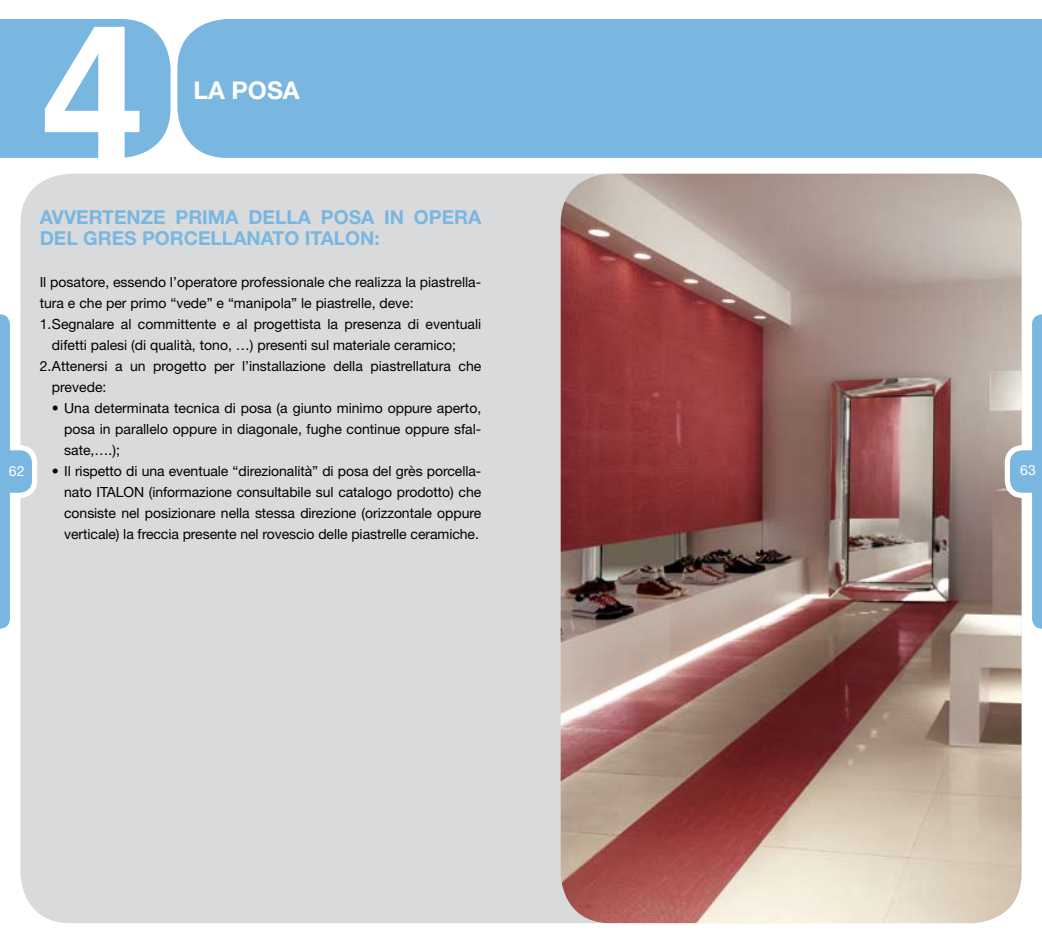
<style>
.page{position:relative;width:1042px;height:943px;background:#fff}
.page>*{position:absolute;margin:0;border:0;box-sizing:border-box;transform-origin:0 0}
.t1{font:700 190.75px "Helvetica Cyr";color:#fff}
.t2{font:700 24.5px "Helvetica Neue";color:#fff}
.t3{font:700 19.25px/21px "Helvetica Neue";color:#79b7e0}
.t4{font:14px/21px "Helvetica Neue";color:#000;text-align:justify}
.t5{font:14px "Helvetica Neue";color:#fff}
</style>
<div class="page">
<div style="left:20px;top:174px;width:1001px;height:749px;background:#d9dadb;border-radius:50px"></div>
<div style="left:0;top:19px;width:171px;height:139px;background:#79b7e0"></div>
<div style="left:177px;top:19px;width:865px;height:139px;background:#79b7e0"></div>
<img style="left:561px;top:174px;width:460px;height:749px;border-radius:50px">
<svg style="left:0;top:314px;width:37px;height:314px"></svg>
<svg style="left:1005px;top:314px;width:37px;height:314px"></svg>
<h1 class="t1" style="left:40px;top:-15px;width:108px">4</h1>
<h2 class="t2" style="left:193px;top:75px;width:108px">LA POSA</h2>
<h3 class="t3" style="left:40px;top:206px;width:443px">AVVERTENZE PRIMA DELLA POSA IN OPERA<br>DEL GRES PORCELLANATO ITALON:</h3>
<p class="t4" style="left:40px;top:271px;width:443px">Il posatore, essendo l’operatore professionale che realizza la piastrella-</p>
<p class="t4" style="left:40px;top:292px;width:375px">tura e che per primo “vede” e “manipola” le piastrelle, deve:</p>
<p class="t4" style="left:40px;top:313px;width:443px">1.Segnalare al committente e al progettista la presenza di eventuali</p>
<p class="t4" style="left:52px;top:334px;width:405px">difetti palesi (di qualità, tono, …) presenti sul materiale ceramico;</p>
<p class="t4" style="left:40px;top:355px;width:443px">2.Attenersi a un progetto per l’installazione della piastrellatura che</p>
<p class="t4" style="left:52px;top:376px;width:56px">prevede:</p>
<p class="t4" style="left:64px;top:397px;width:419px;text-indent:-12px">• Una determinata tecnica di posa (a giunto minimo oppure aperto, posa in parallelo oppure in diagonale, fughe continue oppure sfal&shy;sate,….);</p>
<p class="t4" style="left:64px;top:460px;width:419px;text-indent:-12px">• Il rispetto di una eventuale “direzionalità” di posa del grès porcella&shy;nato ITALON (informazione consultabile sul catalogo prodotto) che consiste nel posizionare nella stessa direzione (orizzontale oppure verticale) la freccia presente nel rovescio delle piastrelle ceramiche.</p>
<p class="t5" style="left:9px;top:462px;width:17px">62</p>
<p class="t5" style="left:1020px;top:461px;width:17px">63</p>
</div>
